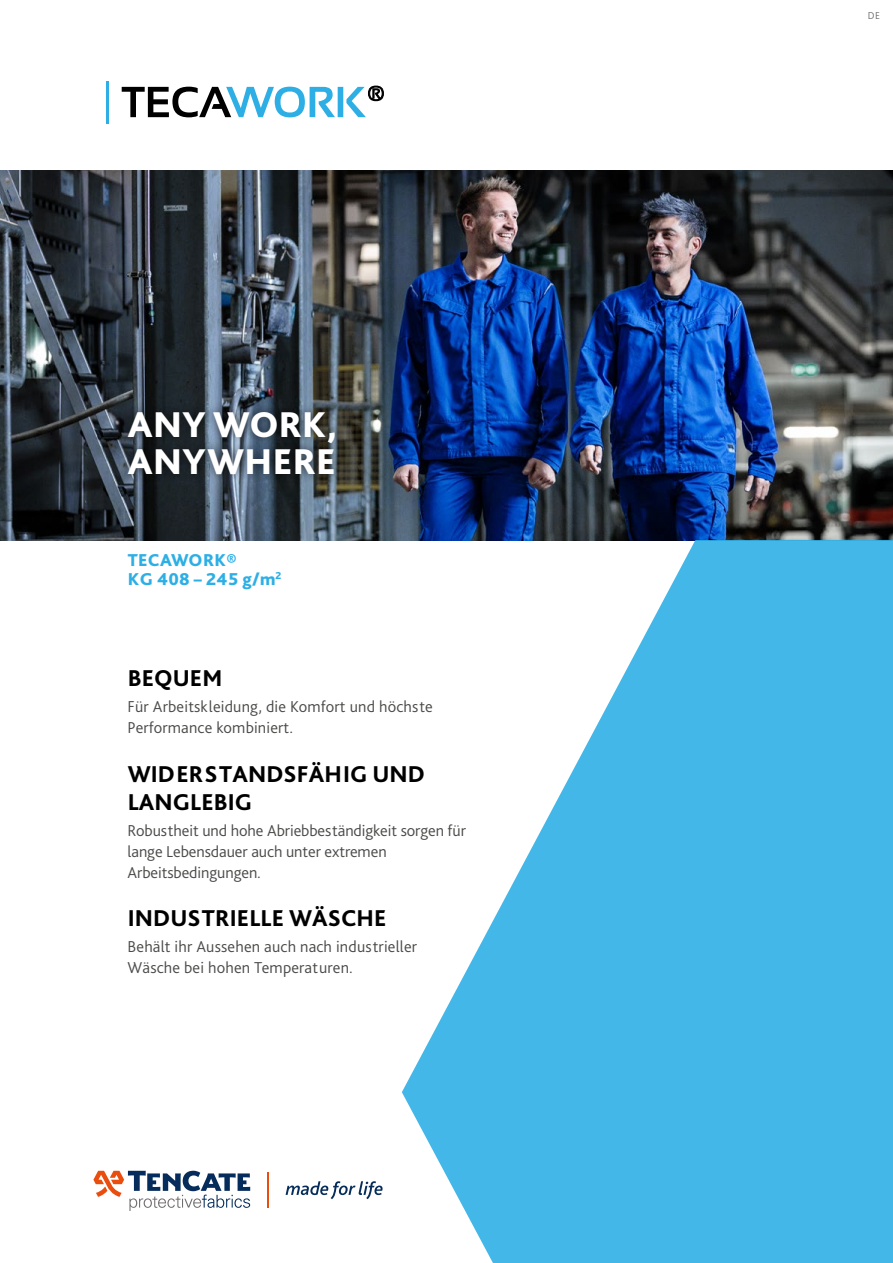
<style>
.page{position:relative;width:893px;height:1263px;background:#fff}
.page>*{position:absolute;margin:0;border:0;box-sizing:border-box;transform-origin:0 0}
.t1{font:800 37.5px/37.5px "Bliss Pro";letter-spacing:.01em;color:#fff}
.t2{font:800 24px/27.8px "Bliss Pro";letter-spacing:.005em;color:#000}
.t3{font:800 18px/19.2px "Bliss Pro";letter-spacing:.015em;color:#2dafe6}
.t4{font:300 16.5px/21px "Bliss Pro";letter-spacing:.01em;color:#4a4a49}
.t5{font:300 10.5px "Bliss Pro";color:#6f6c6d}
</style>
<div class="page">
<img style="left:0;top:170px;width:893px;height:370px">
<div style="left:119px;top:402px;width:225px;height:82px;background:#000;opacity:.6"></div>
<svg style="left:402px;top:540px;width:491px;height:723px;fill:#42b7e8"></svg>
<svg style="left:286px;top:1181px;width:97px;height:18px"></svg>
<svg style="left:93px;top:1171px;width:157px;height:40px"></svg>
<hr style="left:267px;top:1173px;width:2px;height:35px;background:#e94e0f">
<hr style="left:106px;top:81px;width:3px;height:42px;background:#2dafe6">
<svg style="left:122px;top:86px;width:262px;height:31px"></svg>
<h1 class="t1" style="left:128px;top:404px;width:211px">ANY WORK,<br>ANYWHERE</h1>
<p class="t3" style="left:128px;top:550px;width:155px">TECAWORK®<br>KG 408 – 245 g/m<sup>2</sup></p>
<h2 class="t2" style="left:128px;top:664px;width:96px">BEQUEM</h2>
<p class="t4" style="left:128px;top:696px;width:307px">Für Arbeitskleidung, die Komfort und höchste<br>Performance kombiniert.</p>
<h2 class="t2" style="left:128px;top:760px;width:299px">WIDERSTANDSFÄHIG UND<br>LANGLEBIG</h2>
<p class="t4" style="left:128px;top:819px;width:340px">Robustheit und hohe Abriebbeständigkeit sorgen für lange Lebensdauer auch unter extremen<br>Arbeitsbedingungen.</p>
<h2 class="t2" style="left:128px;top:904px;width:260px">INDUSTRIELLE WÄSCHE</h2>
<p class="t4" style="left:128px;top:936px;width:291px">Behält ihr Aussehen auch nach industrieller<br>Wäsche bei hohen Temperaturen.</p>
<p class="t5" style="left:868px;top:9px;width:14px">DE</p>
</div>
